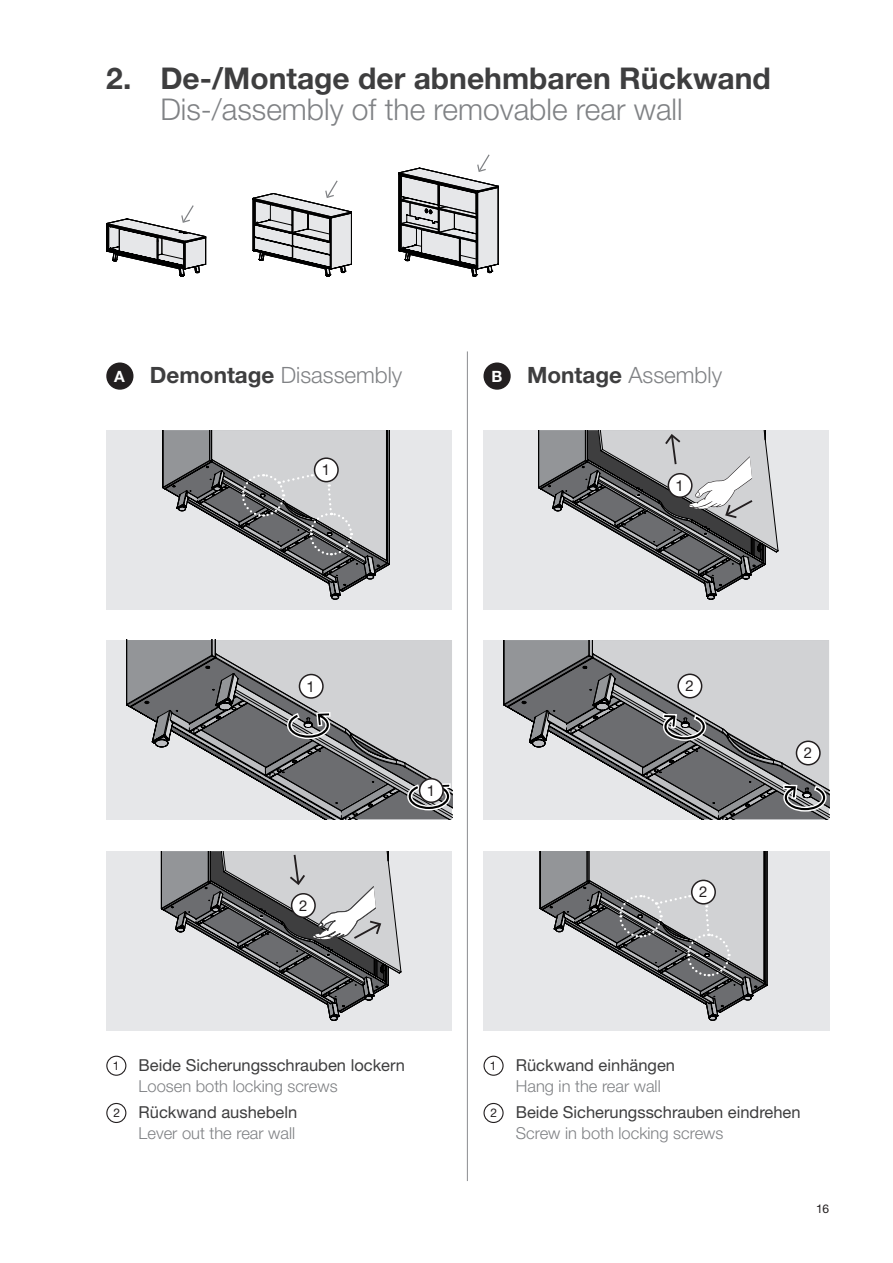
<style>
.page{position:relative;width:893px;height:1263px;background:#fff}
.page>*{position:absolute;margin:0;border:0;box-sizing:border-box;transform-origin:0 0}
.Headline_ENGLISCH{font:300 30px "Helvetica Neue LT Pro";color:#808285}
.Headline_DEUTSCH{font:700 30px "Helvetica Neue LT Pro";color:#3e3e3f}
._0_-_Beschreibungen{font:300 22.5px "Helvetica Neue LT Pro";color:#808285}
._0_-_Beschreibungen-2{font:16.5px/21px "Helvetica Neue LT Pro";color:#3e3e3f}
._0_-_Beschreibungen-3{font:300 16.5px/21px "Helvetica Neue LT Pro";color:#808285}
.t1{font:700 15.6px "Helvetica Neue LT Std";color:#fff}
.t2{font:15px "Helvetica Neue LT Pro";color:#231f20}
.t3{font:12px "Helvetica Neue LT Std";color:#231f20}
.t4{font:12px "Helvetica Neue LT Pro";color:#231f20}
.s1{font-weight:700;color:#3e3e3f}
.s2{font-weight:400;color:#3e3e3f}
.s3{font-weight:300;color:#808285}
</style>
<div class="page">
<div style="left:483px;top:851px;width:347px;height:179px;background:#e6e7e9"></div>
<svg style="left:539px;top:851px;width:229px;height:170px"></svg>
<div style="left:106px;top:430px;width:346px;height:179px;background:#e6e7e9"></div>
<svg style="left:162px;top:430px;width:228px;height:170px"></svg>
<div style="left:106px;top:851px;width:346px;height:179px;background:#e6e7e9"></div>
<svg style="left:160px;top:851px;width:242px;height:170px"></svg>
<div style="left:484px;top:430px;width:345px;height:179px;background:#e6e7e9"></div>
<svg style="left:538px;top:430px;width:241px;height:170px"></svg>
<div style="left:106px;top:640px;width:346px;height:179px;background:#e6e7e9"></div>
<svg style="left:127px;top:640px;width:325px;height:179px"></svg>
<div style="left:483px;top:640px;width:346px;height:179px;background:#e6e7e9"></div>
<svg style="left:504px;top:640px;width:325px;height:179px"></svg>
<div style="left:106px;top:1056px;width:20px;height:20px;border:1px solid #231f20;border-radius:50%"></div>
<div style="left:106px;top:1103px;width:20px;height:20px;border:1px solid #231f20;border-radius:50%"></div>
<div style="left:483px;top:1056px;width:21px;height:20px;border:1px solid #231f20;border-radius:50%"></div>
<div style="left:483px;top:1103px;width:21px;height:20px;border:1px solid #231f20;border-radius:50%"></div>
<div style="left:315px;top:458px;width:23px;height:24px;background:#fff;border-radius:50%"></div>
<div style="left:314px;top:457px;width:25px;height:25px;border:2px solid #231f20;border-radius:50%"></div>
<div style="left:668px;top:474px;width:24px;height:23px;background:#fff;border-radius:50%"></div>
<div style="left:668px;top:473px;width:25px;height:25px;border:2px solid #231f20;border-radius:50%"></div>
<div style="left:299px;top:674px;width:24px;height:24px;background:#fff;border-radius:50%"></div>
<div style="left:299px;top:674px;width:25px;height:25px;border:2px solid #231f20;border-radius:50%"></div>
<div style="left:420px;top:779px;width:23px;height:23px;background:#fff;border-radius:50%"></div>
<div style="left:419px;top:778px;width:25px;height:25px;border:2px solid #231f20;border-radius:50%"></div>
<div style="left:678px;top:674px;width:24px;height:24px;background:#fff;border-radius:50%"></div>
<div style="left:677px;top:673px;width:25px;height:25px;border:2px solid #231f20;border-radius:50%"></div>
<div style="left:796px;top:741px;width:24px;height:24px;background:#fff;border-radius:50%"></div>
<div style="left:796px;top:740px;width:25px;height:25px;border:2px solid #231f20;border-radius:50%"></div>
<div style="left:692px;top:880px;width:23px;height:24px;background:#fff;border-radius:50%"></div>
<div style="left:691px;top:880px;width:25px;height:24px;border:2px solid #231f20;border-radius:50%"></div>
<div style="left:292px;top:894px;width:23px;height:23px;background:#fff;border-radius:50%"></div>
<div style="left:291px;top:893px;width:25px;height:25px;border:2px solid #231f20;border-radius:50%"></div>
<hr style="left:467px;top:351px;width:1px;height:830px;background:#8b8d90">
<svg style="left:398px;top:154px;width:101px;height:123px"></svg>
<svg style="left:252px;top:180px;width:100px;height:97px"></svg>
<svg style="left:106px;top:205px;width:100px;height:72px"></svg>
<div style="left:484px;top:363px;width:26px;height:26px;background:#231f20;border-radius:50%"></div>
<div style="left:483px;top:362px;width:28px;height:28px;border:2px solid #231f20;border-radius:50%"></div>
<div style="left:107px;top:363px;width:26px;height:26px;background:#231f20;border-radius:50%"></div>
<div style="left:106px;top:362px;width:27px;height:28px;border:2px solid #231f20;border-radius:50%"></div>
<p class="Headline_DEUTSCH" style="left:106px;top:60px;width:666px">2. De-/Montage der abnehmbaren Rückwand</p>
<p class="Headline_ENGLISCH" style="left:160px;top:91px;width:524px">Dis-/assembly of the removable rear wall</p>
<p class="t1" style="left:114px;top:366px;width:12px">A</p>
<p class="_0_-_Beschreibungen" style="left:527px;top:361px;width:196px"><span class="s1">Montage</span> Assembly</p>
<p class="_0_-_Beschreibungen" style="left:150px;top:361px;width:254px"><span class="s1">Demontage</span> Disassembly</p>
<p class="t1" style="left:491px;top:366px;width:12px">B</p>
<p class="t2" style="left:322px;top:461px;width:10px">1</p>
<p class="t2" style="left:675px;top:476px;width:10px">1</p>
<p class="t2" style="left:307px;top:677px;width:10px">1</p>
<p class="t2" style="left:299px;top:896px;width:10px">2</p>
<p class="t2" style="left:427px;top:781px;width:10px">1</p>
<p class="t2" style="left:686px;top:677px;width:10px">2</p>
<p class="t2" style="left:699px;top:883px;width:10px">2</p>
<p class="t2" style="left:804px;top:744px;width:10px">2</p>
<p class="t3" style="left:113px;top:1058px;width:8px">1</p>
<p class="_0_-_Beschreibungen-2" style="left:139px;top:1054px;width:268px">Beide Sicherungsschrauben lockern</p>
<p class="_0_-_Beschreibungen-3" style="left:139px;top:1075px;width:200px">Loosen both locking screws</p>
<p class="t3" style="left:113px;top:1106px;width:8px">2</p>
<p class="_0_-_Beschreibungen-3" style="left:139px;top:1101px;width:160px"><span class="s2">Rückwand aushebeln<br></span>Lever out the rear wall</p>
<p class="t3" style="left:490px;top:1058px;width:8px">1</p>
<p class="_0_-_Beschreibungen-2" style="left:516px;top:1054px;width:161px">Rückwand einhängen</p>
<p class="_0_-_Beschreibungen-3" style="left:516px;top:1075px;width:146px">Hang in the rear wall</p>
<p class="t3" style="left:491px;top:1106px;width:8px">2</p>
<p class="_0_-_Beschreibungen-2" style="left:516px;top:1101px;width:286px">Beide Sicherungsschrauben eindrehen<br><span class="s3">Screw in both locking screws</span></p>
<p class="t4" style="left:816px;top:1201px;width:14px">16</p>
</div>
